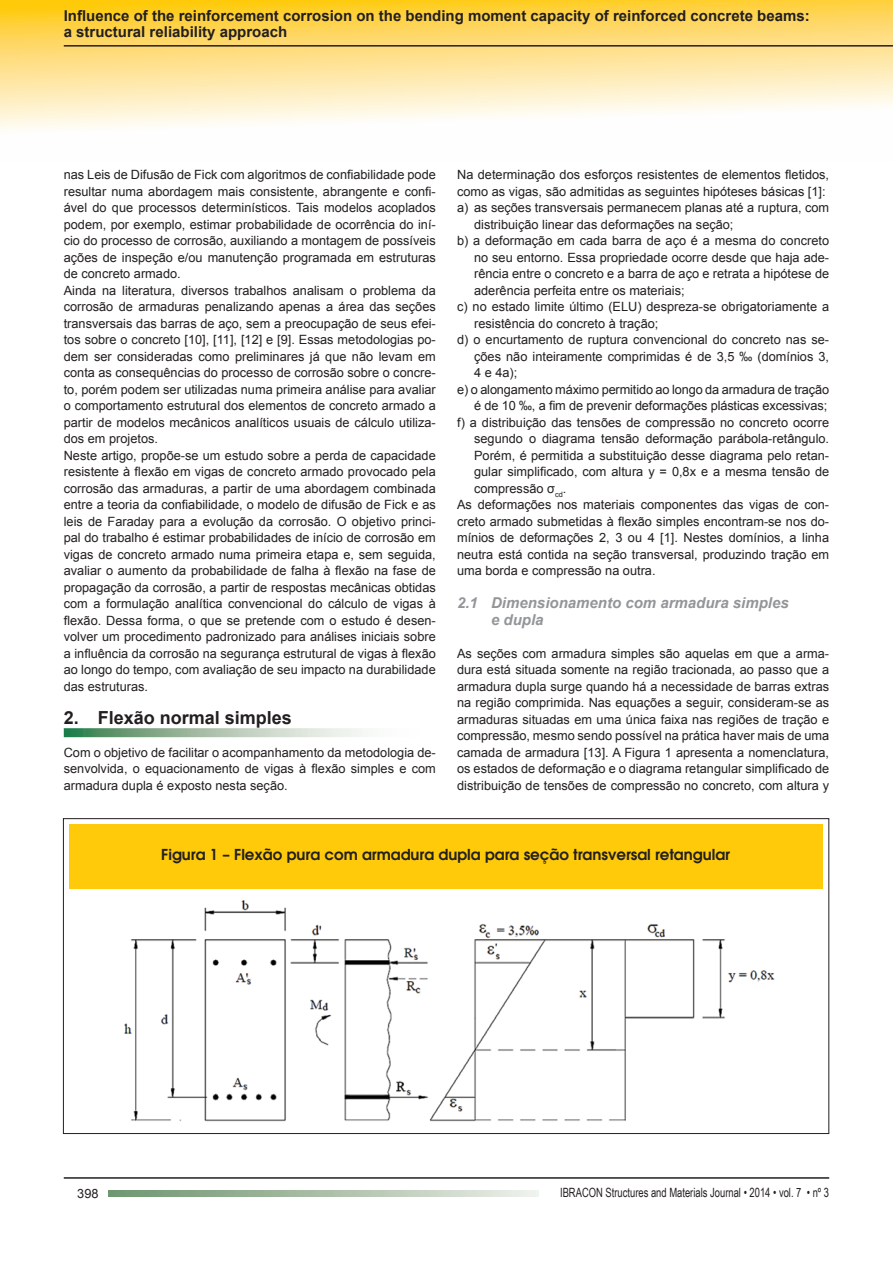
<style>
.page{position:relative;width:893px;height:1263px;background:#fff}
.page>*{position:absolute;margin:0;border:0;box-sizing:border-box;transform-origin:0 0}
.t1{font:700 18px "Arial";color:#231f20}
.t2{font:700 15px/16.5px "Arial";color:#231f20}
.t3{font:600 15px "Avant Garde";color:#231f20}
.t4{font:italic 700 15px/16.5px "Arial";color:#939598}
.t5{font:12.75px/16.5px "Arial";color:#231f20;text-align:justify}
.t6{font:12.75px "Arial Narrow";color:#231f20;scale:.9 1}
</style>
<div class="page">
<svg style="left:0;top:0;width:893px;height:130px;background:#fee498"></svg>
<hr style="left:64px;top:1177px;width:765px;height:2px;background:#231f20">
<hr style="left:64px;top:45px;width:829px;height:2px;background:#231f20">
<svg style="left:108px;top:1190px;width:431px;height:6px;background:#acc0aa"></svg>
<svg style="left:64px;top:728px;width:299px;height:9px;background:#a4c0a8"></svg>
<div style="left:70px;top:824px;width:753px;height:65px;background:#feca0a"></div>
<img style="left:124px;top:900px;width:651px;height:222px">
<p class="t2" style="left:64px;top:8px;width:747px">Influence of the reinforcement corrosion on the bending moment capacity of reinforced concrete beams: a structural reliability approach</p>
<p class="t5" style="left:64px;top:167px;width:374px;text-align:left">nas Leis de Difusão de Fick com algoritmos de confiabilidade pode resultar numa abordagem mais consistente, abrangente e confi&shy;ável do que processos determinísticos. Tais modelos acoplados podem, por exemplo, estimar probabilidade de ocorrência do iní&shy;cio do processo de corrosão, auxiliando a montagem de possíveis ações de inspeção e/ou manutenção programada em estruturas de concreto armado.<br>Ainda na literatura, diversos trabalhos analisam o problema da corrosão de armaduras penalizando apenas a área das seções transversais das barras de aço, sem a preocupação de seus efei&shy;tos sobre o concreto [10], [11], [12] e [9]. Essas metodologias po&shy;dem ser consideradas como preliminares já que não levam em conta as consequências do processo de corrosão sobre o concre&shy;to, porém podem ser utilizadas numa primeira análise para avaliar o comportamento estrutural dos elementos de concreto armado a partir de modelos mecânicos analíticos usuais de cálculo utiliza&shy;dos em projetos.<br>Neste artigo, propõe-se um estudo sobre a perda de capacidade resistente à flexão em vigas de concreto armado provocado pela corrosão das armaduras, a partir de uma abordagem combinada entre a teoria da confiabilidade, o modelo de difusão de Fick e as leis de Faraday para a evolução da corrosão. O objetivo princi&shy;pal do trabalho é estimar probabilidades de início de corrosão em vigas de concreto armado numa primeira etapa e, sem seguida, avaliar o aumento da probabilidade de falha à flexão na fase de propagação da corrosão, a partir de respostas mecânicas obtidas com a formulação analítica convencional do cálculo de vigas à flexão. Dessa forma, o que se pretende com o estudo é desen&shy;volver um procedimento padronizado para análises iniciais sobre a influência da corrosão na segurança estrutural de vigas à flexão ao longo do tempo, com avaliação de seu impacto na durabilidade das estruturas.</p>
<h1 class="t1" style="left:64px;top:706px;width:230px">2. Flexão normal simples</h1>
<p class="t5" style="left:64px;top:744px;width:374px">Com o objetivo de facilitar o acompanhamento da metodologia de&shy;senvolvida, o equacionamento de vigas à flexão simples e com armadura dupla é exposto nesta seção.</p>
<p class="t5" style="left:457px;top:167px;width:374px">Na determinação dos esforços resistentes de elementos fletidos,</p>
<p class="t5" style="left:457px;top:183px;width:370px">como as vigas, são admitidas as seguintes hipóteses básicas [1]:</p>
<p class="t5" style="left:457px;top:200px;width:374px">a) as seções transversais permanecem planas até a ruptura, com</p>
<p class="t5" style="left:474px;top:216px;width:261px">distribuição linear das deformações na seção;</p>
<p class="t5" style="left:457px;top:233px;width:374px">b) a deformação em cada barra de aço é a mesma do concreto</p>
<p class="t5" style="left:474px;top:249px;width:357px">no seu entorno. Essa propriedade ocorre desde que haja ade-</p>
<p class="t5" style="left:474px;top:266px;width:357px">rência entre o concreto e a barra de aço e retrata a hipótese de</p>
<p class="t5" style="left:474px;top:282px;width:212px">aderência perfeita entre os materiais;</p>
<p class="t5" style="left:457px;top:299px;width:374px">c) no estado limite último (ELU) despreza-se obrigatoriamente a</p>
<p class="t5" style="left:474px;top:315px;width:186px">resistência do concreto à tração;</p>
<p class="t5" style="left:457px;top:332px;width:374px">d) o encurtamento de ruptura convencional do concreto nas se-</p>
<p class="t5" style="left:474px;top:348px;width:357px">ções não inteiramente comprimidas é de 3,5 ‰ (domínios 3,</p>
<p class="t5" style="left:474px;top:365px;width:45px">4 e 4a);</p>
<p class="t5" style="left:457px;top:381px;width:374px">e) o alongamento máximo permitido ao longo da armadura de tração</p>
<p class="t5" style="left:474px;top:398px;width:355px">é de 10 ‰, a fim de prevenir deformações plásticas excessivas;</p>
<p class="t5" style="left:457px;top:414px;width:374px">f) a distribuição das tensões de compressão no concreto ocorre</p>
<p class="t5" style="left:474px;top:431px;width:357px">segundo o diagrama tensão deformação parábola-retângulo.</p>
<p class="t5" style="left:474px;top:447px;width:357px">Porém, é permitida a substituição desse diagrama pelo retan-</p>
<p class="t5" style="left:474px;top:464px;width:357px">gular simplificado, com altura y = 0,8x e a mesma tensão de</p>
<p class="t5" style="left:474px;top:480px;width:94px">compressão σ<sub>cd</sub>.</p>
<p class="t5" style="left:457px;top:497px;width:374px">As deformações nos materiais componentes das vigas de con-</p>
<p class="t5" style="left:457px;top:513px;width:374px">creto armado submetidas à flexão simples encontram-se nos do-</p>
<p class="t5" style="left:457px;top:530px;width:374px">mínios de deformações 2, 3 ou 4 [1]. Nestes domínios, a linha</p>
<p class="t5" style="left:457px;top:546px;width:374px">neutra está contida na seção transversal, produzindo tração em</p>
<p class="t5" style="left:457px;top:563px;width:200px">uma borda e compressão na outra.</p>
<p class="t4" style="left:491px;top:595px;width:299px;text-indent:-34px">2.1 Dimensionamento com armadura simples e dupla</p>
<p class="t5" style="left:457px;top:645px;width:374px">As seções com armadura simples são aquelas em que a arma&shy;dura está situada somente na região tracionada, ao passo que a armadura dupla surge quando há a necessidade de barras extras na região comprimida. Nas equações a seguir, consideram-se as armaduras situadas em uma única faixa nas regiões de tração e compressão, mesmo sendo possível na prática haver mais de uma camada de armadura [13]. A Figura 1 apresenta a nomenclatura, os estados de deformação e o diagrama retangular simplificado de distribuição de tensões de compressão no concreto, com altura y</p>
<p class="t3" style="left:161px;top:845px;width:570px">Figura 1 – Flexão pura com armadura dupla para seção transversal retangular</p>
<p class="t5" style="left:77px;top:1185px;width:23px">398</p>
<p class="t6" style="left:560px;top:1183px;width:300px">IBRACON Structures and Materials Journal • 2014 • vol. 7 • nº 3</p>
</div>
